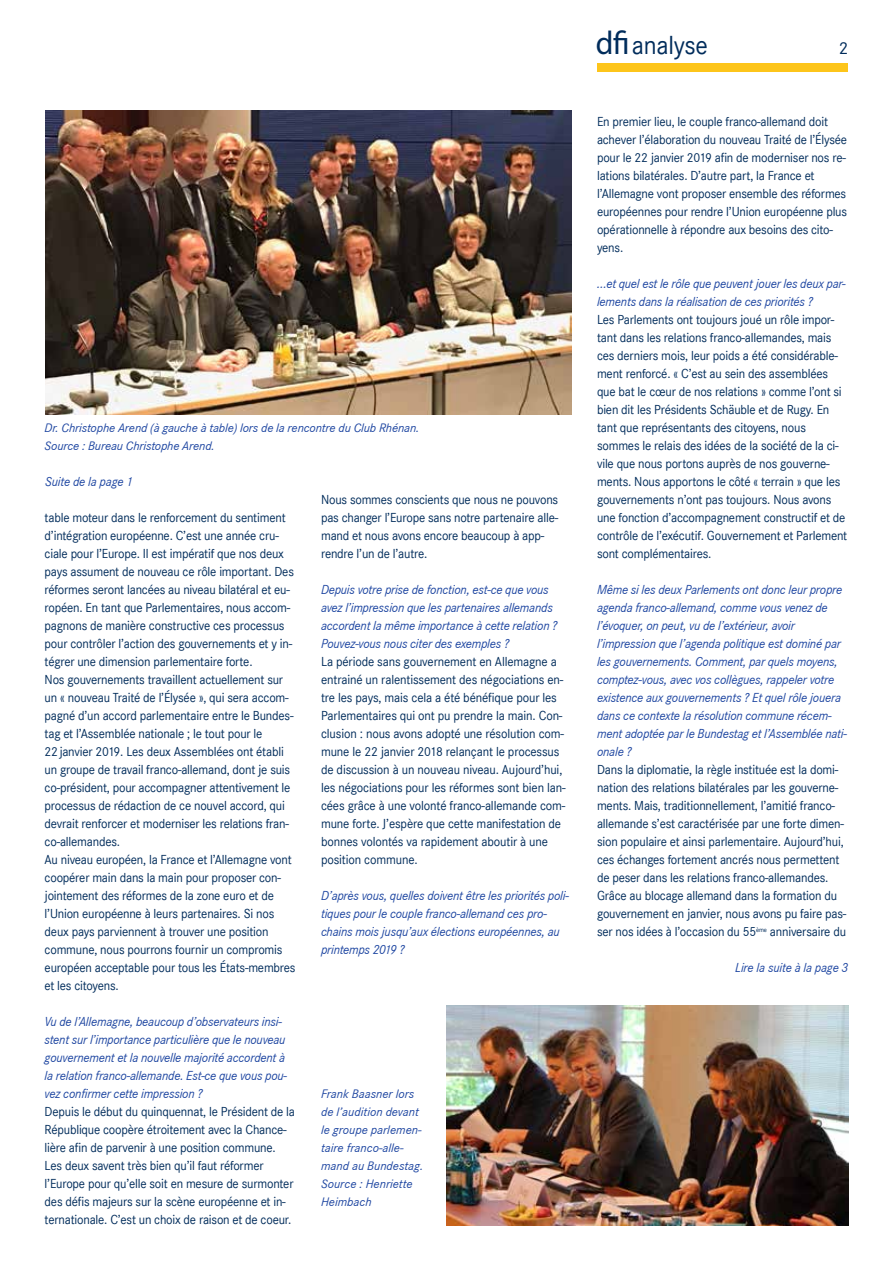
<style>
.page{position:relative;width:893px;height:1263px;background:#fff}
.page>*{position:absolute;margin:0;border:0;box-sizing:border-box;transform-origin:0 0}
.t1{font:27px "Corporate S";letter-spacing:-.01em;color:#002c5b;scale:.95 1}
.t2{font:18px "Corporate S";color:#002c5b}
.t3{font:13.5px/18px "Corporate S";letter-spacing:-.015em;color:#002c5b;scale:.95 1}
.t4{font:italic 13.5px/18px "Corporate S";letter-spacing:-.015em;color:#1e46a1;scale:.95 1}
.t5{font:italic 12.75px/18px "Corporate S";letter-spacing:-.005em;color:#1e46a1}
.s1{font-family:"Myriad Pro";font-size:33px}
</style>
<div class="page">
<div style="left:597px;top:63px;width:251px;height:9px;background:#fdc51b"></div>
<img style="left:45px;top:111px;width:526px;height:303px">
<img style="left:447px;top:1005px;width:401px;height:220px">
<p class="t5" style="left:45px;top:419px;width:376px">Dr. Christophe Arend (à gauche à table) lors de la rencontre du Club Rhénan.<br>Source : Bureau Christophe Arend.</p>
<p class="t4" style="left:45px;top:473px;width:94px">Suite de la page 1</p>
<p class="t3" style="left:45px;top:509px;width:266px">table moteur dans le renforcement du sentiment d’intégration européenne. C’est une année cru&shy;ciale pour l’Europe. Il est impératif que nos deux pays assument de nouveau ce rôle important. Des réformes seront lancées au niveau bilatéral et eu&shy;ropéen. En tant que Parlementaires, nous accom&shy;pagnons de manière constructive ces processus pour contrôler l’action des gouvernements et y in&shy;tégrer une dimension parlementaire forte.<br>Nos gouvernements travaillent actuellement sur un « nouveau Traité de l’Élysée », qui sera accom&shy;pagné d’un accord parlementaire entre le Bundes&shy;tag et l’Assemblée nationale ; le tout pour le 22janvier 2019. Les deux Assemblées ont établi un groupe de travail franco-allemand, dont je suis co-président, pour accompagner attentivement le processus de rédaction de ce nouvel accord, qui devrait renforcer et moderniser les relations fran&shy;co-allemandes.<br>Au niveau européen, la France et l’Allemagne vont coopérer main dans la main pour proposer con&shy;jointement des réformes de la zone euro et de l’Union européenne à leurs partenaires. Si nos deux pays parviennent à trouver une position commune, nous pourrons fournir un compromis européen acceptable pour tous les États-membres et les citoyens.</p>
<p class="t4" style="left:45px;top:1013px;width:257px">Vu de l’Allemagne, beaucoup d’observateurs insi&shy;stent sur l’importance particulière que le nouveau gouvernement et la nouvelle majorité accordent à la relation franco-allemande. Est-ce que vous pou&shy;vez confirmer cette impression ?</p>
<p class="t3" style="left:45px;top:1103px;width:265px">Depuis le début du quinquennat, le Président de la République coopère étroitement avec la Chance&shy;lière afin de parvenir à une position commune.<br>Les deux savent très bien qu’il faut réformer l’Europe pour qu’elle soit en mesure de surmonter des défis majeurs sur la scène européenne et in&shy;ternationale. C’est un choix de raison et de coeur.</p>
<p class="t3" style="left:321px;top:491px;width:251px">Nous sommes conscients que nous ne pouvons pas changer l’Europe sans notre partenaire alle&shy;mand et nous avons encore beaucoup à app&shy;rendre l’un de l’autre.</p>
<p class="t4" style="left:321px;top:581px;width:250px">Depuis votre prise de fonction, est-ce que vous avez l’impression que les partenaires allemands accordent la même importance à cette relation ?<br>Pouvez-vous nous citer des exemples ?</p>
<p class="t3" style="left:321px;top:653px;width:259px">La période sans gouvernement en Allemagne a entrainé un ralentissement des négociations en&shy;tre les pays, mais cela a été bénéfique pour les Parlementaires qui ont pu prendre la main. Con&shy;clusion : nous avons adopté une résolution com&shy;mune le 22 janvier 2018 relançant le processus de discussion à un nouveau niveau. Aujourd’hui, les négociations pour les réformes sont bien lan&shy;cées grâce à une volonté franco-allemande com&shy;mune forte. J’espère que cette manifestation de bonnes volontés va rapidement aboutir à une position commune.</p>
<p class="t4" style="left:321px;top:887px;width:262px">D’après vous, quelles doivent être les priorités poli&shy;tiques pour le couple franco-allemand ces pro&shy;chains mois jusqu’aux élections européennes, au printemps 2019 ?</p>
<p class="t5" style="left:321px;top:1085px;width:104px">Frank Baasner lors de l’audition devant le groupe parlemen&shy;taire franco-alle&shy;mand au Bundestag.<br>Source : Henriette<br>Heimbach</p>
<h1 class="t1" style="left:596px;top:30px;width:120px"><span class="s1">dfi</span>analyse</h1>
<h2 class="t2" style="left:839px;top:38px;width:11px">2</h2>
<p class="t3" style="left:597px;top:113px;width:265px">En premier lieu, le couple franco-allemand doit achever l’élaboration du nouveau Traité de l’Élysée pour le 22 janvier 2019 afin de moderniser nos re&shy;lations bilatérales. D’autre part, la France et l’Allemagne vont proposer ensemble des réformes européennes pour rendre l’Union européenne plus opérationnelle à répondre aux besoins des cito&shy;yens.</p>
<p class="t4" style="left:597px;top:275px;width:263px">…et quel est le rôle que peuvent jouer les deux par&shy;lements dans la réalisation de ces priorités ?</p>
<p class="t3" style="left:597px;top:311px;width:265px">Les Parlements ont toujours joué un rôle impor&shy;tant dans les relations franco-allemandes, mais ces derniers mois, leur poids a été considérable&shy;ment renforcé. « C’est au sein des assemblées que bat le cœur de nos relations » comme l’ont si bien dit les Présidents Schäuble et de Rugy. En tant que représentants des citoyens, nous sommes le relais des idées de la société de la ci&shy;vile que nous portons auprès de nos gouverne&shy;ments. Nous apportons le côté « terrain » que les gouvernements n’ont pas toujours. Nous avons une fonction d’accompagnement constructif et de contrôle de l’exécutif. Gouvernement et Parlement sont complémentaires.</p>
<p class="t4" style="left:597px;top:581px;width:265px">Même si les deux Parlements ont donc leur propre agenda franco-allemand, comme vous venez de l’évoquer, on peut, vu de l’extérieur, avoir l’impression que l’agenda politique est dominé par les gouvernements. Comment, par quels moyens, comptez-vous, avec vos collègues, rappeler votre existence aux gouvernements ? Et quel rôle jouera dans ce contexte la résolution commune récem&shy;ment adoptée par le Bundestag et l’Assemblée nati&shy;onale ?</p>
<p class="t3" style="left:597px;top:761px;width:264px">Dans la diplomatie, la règle instituée est la domi&shy;nation des relations bilatérales par les gouverne&shy;ments. Mais, traditionnellement, l’amitié franco&shy;allemande s’est caractérisée par une forte dimen&shy;sion populaire et ainsi parlementaire. Aujourd’hui, ces échanges fortement ancrés nous permettent de peser dans les relations franco-allemandes.<br>Grâce au blocage allemand dans la formation du gouvernement en janvier, nous avons pu faire pas&shy;ser nos idées à l’occasion du 55<sup>ème</sup> anniversaire du</p>
<p class="t4" style="left:735px;top:959px;width:121px">Lire la suite à la page 3</p>
</div>
